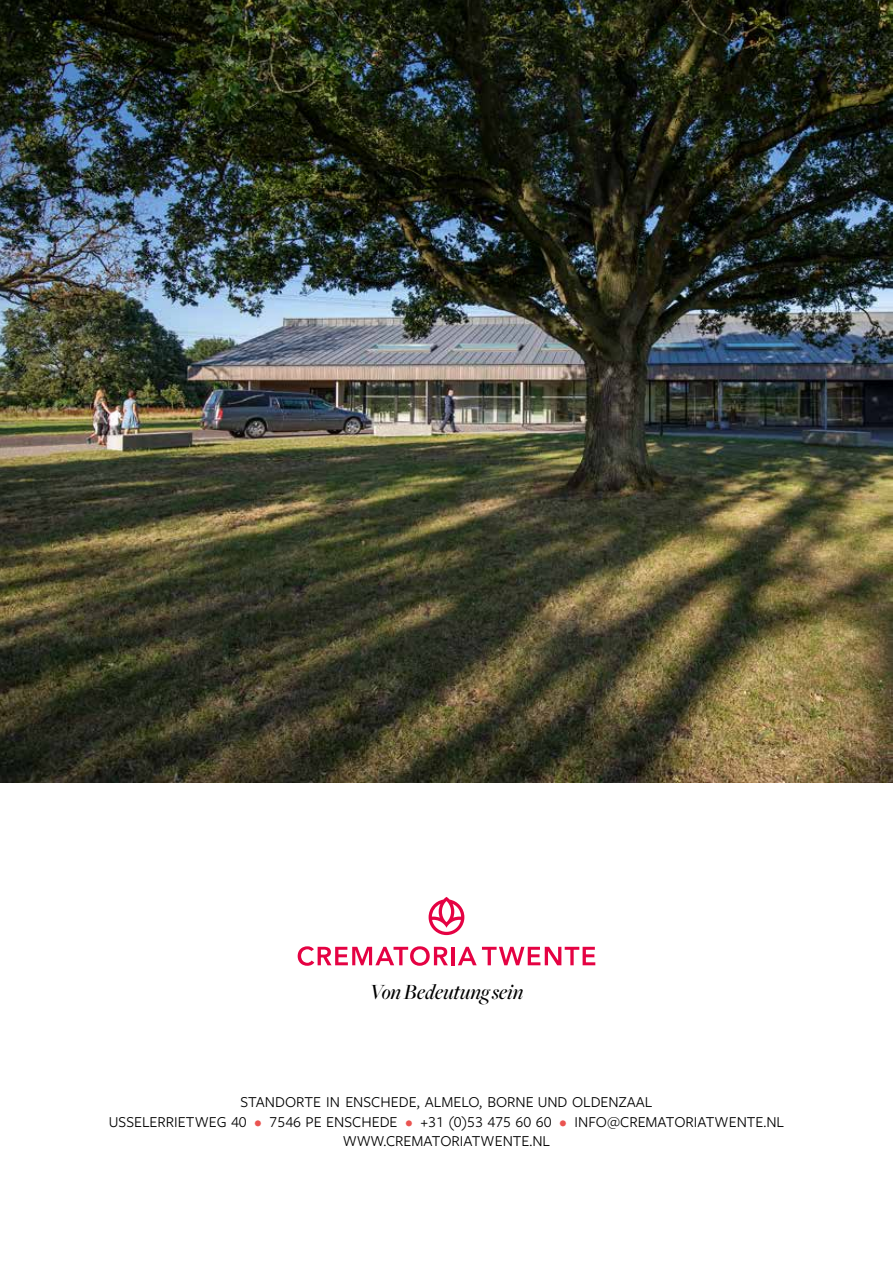
<style>
.page{position:relative;width:893px;height:1263px;background:#fff}
.page>*{position:absolute;margin:0;border:0;box-sizing:border-box;transform-origin:0 0}
.t1{font:italic 23.55px "Freight Big";letter-spacing:-.005em;color:#000}
.t2{font:italic 500 22.5px "Freight Big";color:#000}
.t3{font:15.75px/19.5px "Freight Sans Pro";color:#000;text-align:center}
.s1{color:#ea5451}
</style>
<div class="page">
<svg style="left:298px;top:946px;width:150px;height:20px"></svg>
<hr style="left:451px;top:947px;width:4px;height:18px;background:#e50243">
<svg style="left:458px;top:947px;width:137px;height:18px"></svg>
<svg style="left:429px;top:897px;width:35px;height:38px"></svg>
<img style="left:0;top:0;width:893px;height:782px">
<h1 class="t1" style="left:378px;top:979px;width:139px">van betekenis zijn</h1>
<h2 class="t2" style="left:370px;top:980px;width:155px">Von Bedeutung sein</h2>
<p class="t3" style="left:109px;top:1091px;width:677px">STANDORTE IN ENSCHEDE, ALMELO, BORNE UND OLDENZAAL<br>USSELERRIETWEG 40 <span class="s1">•</span> 7546 PE ENSCHEDE <span class="s1">•</span> +31 (0)53 475 60 60 <span class="s1">•</span> INFO@CREMATORIATWENTE.NL<br>WWW.CREMATORIATWENTE.NL</p>
</div>
